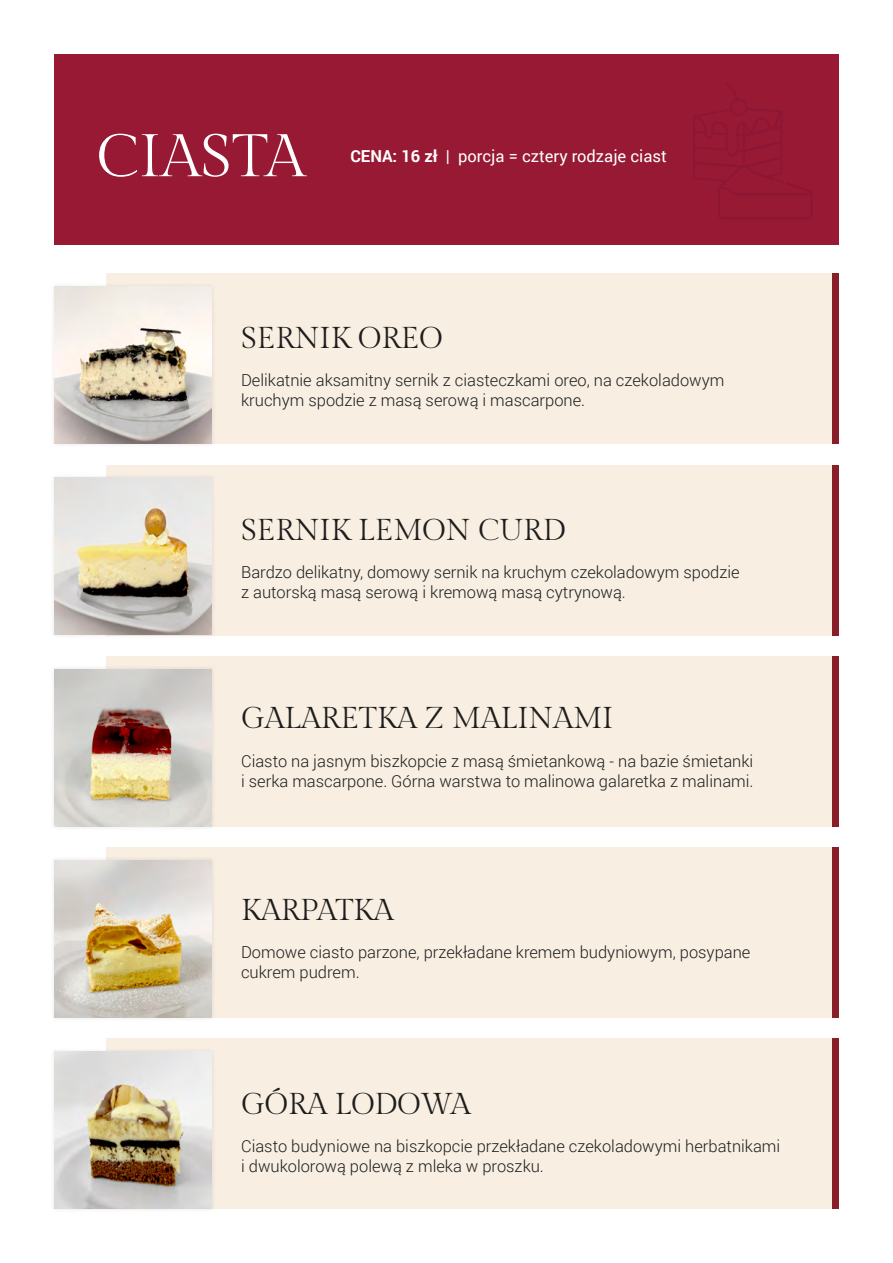
<style>
.page{position:relative;width:893px;height:1263px;background:#fff}
.page>*{position:absolute;margin:0;border:0;box-sizing:border-box;transform-origin:0 0}
.t1{font:60px "Gilda Display";color:#fff}
.t2{font:30px "Gilda Display";color:#1d1d1d}
.t3{font:300 16.5px/19.8px "Roboto";color:#1d1d1d}
.t4{font:16.5px "Roboto";color:#fff}
.s1{font-weight:700}
</style>
<div class="page">
<div style="left:54px;top:54px;width:785px;height:190px;background:#971934"></div>
<div style="left:106px;top:274px;width:733px;height:170px;background:#f8efe2"></div>
<div style="left:106px;top:656px;width:733px;height:170px;background:#f8efe2"></div>
<div style="left:106px;top:465px;width:733px;height:170px;background:#f8efe2"></div>
<div style="left:106px;top:847px;width:733px;height:170px;background:#f8efe2"></div>
<div style="left:106px;top:1039px;width:733px;height:170px;background:#f8efe2"></div>
<div style="left:50px;top:282px;width:166px;height:166px;background:#000;opacity:.1"></div>
<img style="left:54px;top:286px;width:157px;height:158px">
<div style="left:50px;top:665px;width:166px;height:166px;background:#000;opacity:.1"></div>
<img style="left:54px;top:669px;width:157px;height:157px">
<div style="left:50px;top:473px;width:166px;height:166px;background:#000;opacity:.1"></div>
<img style="left:54px;top:477px;width:157px;height:158px">
<div style="left:50px;top:856px;width:166px;height:166px;background:#000;opacity:.1"></div>
<img style="left:54px;top:860px;width:157px;height:157px">
<div style="left:50px;top:1047px;width:166px;height:166px;background:#000;opacity:.1"></div>
<img style="left:54px;top:1051px;width:157px;height:158px">
<div style="left:833px;top:274px;width:6px;height:170px;background:#881e27"></div>
<div style="left:833px;top:465px;width:6px;height:170px;background:#881e27"></div>
<div style="left:833px;top:656px;width:6px;height:170px;background:#881e27"></div>
<div style="left:833px;top:847px;width:6px;height:170px;background:#881e27"></div>
<div style="left:833px;top:1039px;width:6px;height:170px;background:#881e27"></div>
<svg style="left:693px;top:83px;width:120px;height:136px"></svg>
<h1 class="t1" style="left:96px;top:117px;width:210px">CIASTA</h1>
<p class="t4" style="left:350px;top:144px;width:318px"><span class="s1">CENA: 16 zł</span> | porcja = cztery rodzaje ciast</p>
<h2 class="t2" style="left:241px;top:319px;width:203px">SERNIK OREO</h2>
<p class="t3" style="left:241px;top:370px;width:485px">Delikatnie aksamitny sernik z ciasteczkami oreo, na czekoladowym kruchym spodzie z masą serową i mascarpone.</p>
<h2 class="t2" style="left:241px;top:510px;width:326px">SERNIK LEMON CURD</h2>
<p class="t3" style="left:241px;top:562px;width:500px">Bardzo delikatny, domowy sernik na kruchym czekoladowym spodzie z autorską masą serową i kremową masą cytrynową.</p>
<h2 class="t2" style="left:241px;top:698px;width:374px">GALARETKA Z MALINAMI</h2>
<p class="t3" style="left:241px;top:751px;width:514px">Ciasto na jasnym biszkopcie z masą śmietankową - na bazie śmietanki i serka mascarpone. Górna warstwa to malinowa galaretka z malinami.</p>
<h2 class="t2" style="left:241px;top:890px;width:154px">KARPATKA</h2>
<p class="t3" style="left:241px;top:942px;width:511px">Domowe ciasto parzone, przekładane kremem budyniowym, posypane cukrem pudrem.</p>
<h2 class="t2" style="left:241px;top:1085px;width:231px">GÓRA LODOWA</h2>
<p class="t3" style="left:241px;top:1136px;width:541px">Ciasto budyniowe na biszkopcie przekładane czekoladowymi herbatnikami i dwukolorową polewą z mleka w proszku.</p>
</div>
